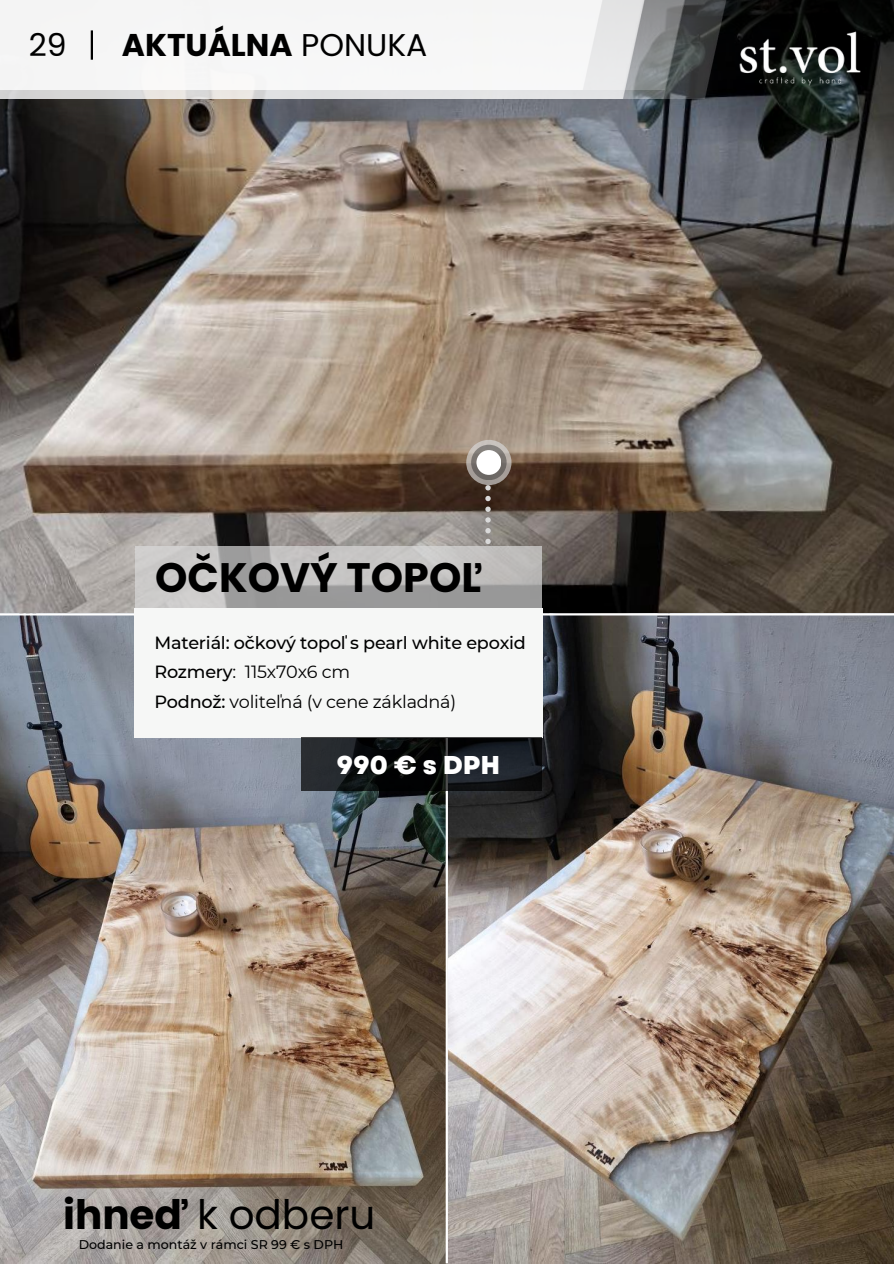
<style>
.page{position:relative;width:894px;height:1264px;background:#fff}
.page>*{position:absolute;margin:0;border:0;box-sizing:border-box;transform-origin:0 0}
.t1{font:700 41.1px "Poppins";color:#000}
.t2{font:40.5px "Poppins";color:#000}
.t3{font:700 31.35px "Poppins";color:#000}
.t4{font:31.35px "Poppins";color:#000}
.t5{font:800 25.8px "Garet";color:#fff}
.t6{font:500 17.7px/29.4px "Montserrat";letter-spacing:-.015em;color:#000}
.t7{font:500 12.6px "Montserrat";color:#000}
.s1{font-weight:400}
.s2{font-weight:700}
</style>
<div class="page">
<img style="left:0;top:386px;width:893px;height:877px">
<hr style="left:0;top:613px;width:893px;height:2px;background:#fff">
<hr style="left:445px;top:613px;width:3px;height:650px;background:#fff">
<img style="left:0;top:0;width:893px;height:386px">
<img style="left:739px;top:30px;width:130px;height:58px">
<div style="left:135px;top:608px;width:407px;height:129px;background:#f6f7f6"></div>
<svg style="left:135px;top:546px;width:406px;height:62px;background:#b6b5b5"></svg>
<svg style="left:485px;top:485px;width:5px;height:59px"></svg>
<svg style="left:466px;top:440px;width:45px;height:45px"></svg>
<svg style="left:471px;top:445px;width:35px;height:35px"></svg>
<div style="left:476px;top:450px;width:25px;height:25px;background:#fff;border-radius:50%"></div>
<svg style="left:301px;top:737px;width:240px;height:54px;background:#14171b"></svg>
<img style="left:0;top:0;width:739px;height:99px">
<hr style="left:91px;top:30px;width:2px;height:30px;background:#000">
<h3 class="t4" style="left:29px;top:23px;width:39px">29</h3>
<h3 class="t3" style="left:122px;top:23px;width:307px">AKTUÁLNA <span class="s1">PONUKA</span></h3>
<h1 class="t1" style="left:155px;top:549px;width:329px">OČKOVÝ TOPOĽ</h1>
<p class="t6" style="left:154px;top:627px;width:373px">Materiál: očkový topoľ s pearl white epoxid<br>Rozmery<span class="s1">: 115x70x6 cm<br></span>Podnož: <span class="s1">voliteľná (v cene základná)</span></p>
<h3 class="t5" style="left:336px;top:746px;width:165px">990 € s DPH</h3>
<h2 class="t2" style="left:63px;top:1186px;width:314px"><span class="s2">ihneď</span> k odberu</h2>
<p class="t7" style="left:79px;top:1236px;width:266px">Dodanie a montáž v rámci SR 99 € s DPH</p>
</div>
